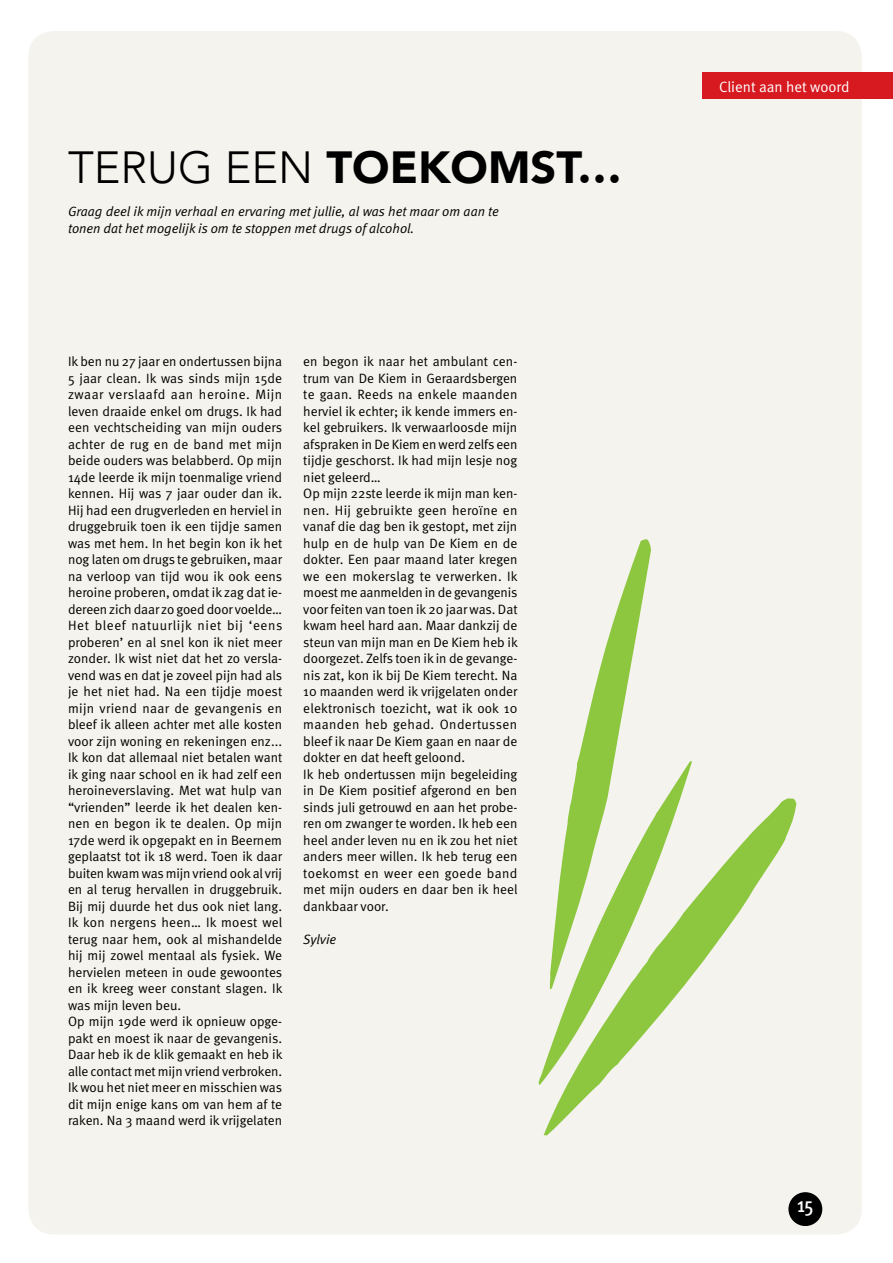
<style>
.page{position:relative;width:893px;height:1263px;background:#fff}
.page>*{position:absolute;margin:0;border:0;box-sizing:border-box;transform-origin:0 0}
.t1{font:900 45px "Avenir";color:#000}
.t2{font:500 21px "Meta Cond";color:#fff}
.t3{font:15px "Meta Normal";color:#fff}
.t4{font:13.5px/16.5px "Meta Normal";color:#000}
.t5{font:italic 13.5px/16.5px "Meta Normal";color:#000}
.s1{font-weight:300}
</style>
<div class="page">
<div style="left:28px;top:31px;width:834px;height:1203px;background:#f4f3ed;border-radius:26px"></div>
<div style="left:703px;top:73px;width:190px;height:26px;background:#d71920"></div>
<div style="left:788px;top:1192px;width:34px;height:34px;background:#000;border-radius:50%"></div>
<svg style="left:577px;top:539px;width:74px;height:222px"></svg>
<svg style="left:539px;top:761px;width:153px;height:324px"></svg>
<svg style="left:544px;top:798px;width:252px;height:337px"></svg>
<h1 class="t1" style="left:68px;top:129px;width:556px"><span class="s1">TERUG EEN</span> TOEKOMST…</h1>
<p class="t5" style="left:68px;top:203px;width:432px">Graag deel ik mijn verhaal en ervaring met jullie, al was het maar om aan te tonen dat het mogelijk is om te stoppen met drugs of alcohol.</p>
<p class="t4" style="left:68px;top:353px;width:216px">Ik ben nu 27 jaar en ondertussen bijna 5 jaar clean. Ik was sinds mijn 15de zwaar verslaafd aan heroine. Mijn leven draaide enkel om drugs. Ik had een vechtscheiding van mijn ouders achter de rug en de band met mijn beide ouders was belabberd. Op mijn 14de leerde ik mijn toenmalige vriend kennen. Hij was 7 jaar ouder dan ik.<br>Hij had een drugverleden en herviel in druggebruik toen ik een tijdje samen was met hem. In het begin kon ik het nog laten om drugs te gebruiken, maar na verloop van tijd wou ik ook eens heroine proberen, omdat ik zag dat ie&shy;dereen zich daar zo goed door voelde… Het bleef natuurlijk niet bij ‘eens proberen’ en al snel kon ik niet meer zonder. Ik wist niet dat het zo versla&shy;vend was en dat je zoveel pijn had als je het niet had. Na een tijdje moest mijn vriend naar de gevangenis en bleef ik alleen achter met alle kosten voor zijn woning en rekeningen enz...<br>Ik kon dat allemaal niet betalen want ik ging naar school en ik had zelf een heroineverslaving. Met wat hulp van “vrienden” leerde ik het dealen ken&shy;nen en begon ik te dealen. Op mijn 17de werd ik opgepakt en in Beernem geplaatst tot ik 18 werd. Toen ik daar buiten kwam was mijn vriend ook al vrij en al terug hervallen in druggebruik.<br>Bij mij duurde het dus ook niet lang.<br>Ik kon nergens heen… Ik moest wel terug naar hem, ook al mishandelde hij mij zowel mentaal als fysiek. We hervielen meteen in oude gewoontes en ik kreeg weer constant slagen. Ik was mijn leven beu.<br>Op mijn 19de werd ik opnieuw opge&shy;pakt en moest ik naar de gevangenis.<br>Daar heb ik de klik gemaakt en heb ik alle contact met mijn vriend verbroken.<br>Ik wou het niet meer en misschien was dit mijn enige kans om van hem af te raken. Na 3 maand werd ik vrijgelaten</p>
<p class="t4" style="left:303px;top:353px;width:216px">en begon ik naar het ambulant cen&shy;trum van De Kiem in Geraardsbergen te gaan. Reeds na enkele maanden herviel ik echter; ik kende immers en&shy;kel gebruikers. Ik verwaarloosde mijn afspraken in De Kiem en werd zelfs een tijdje geschorst. Ik had mijn lesje nog niet geleerd…<br>Op mijn 22ste leerde ik mijn man ken&shy;nen. Hij gebruikte geen heroïne en vanaf die dag ben ik gestopt, met zijn hulp en de hulp van De Kiem en de dokter. Een paar maand later kregen we een mokerslag te verwerken. Ik moest me aanmelden in de gevangenis voor feiten van toen ik 20 jaar was. Dat kwam heel hard aan. Maar dankzij de steun van mijn man en De Kiem heb ik doorgezet. Zelfs toen ik in de gevange&shy;nis zat, kon ik bij De Kiem terecht. Na 10 maanden werd ik vrijgelaten onder elektronisch toezicht, wat ik ook 10 maanden heb gehad. Ondertussen bleef ik naar De Kiem gaan en naar de dokter en dat heeft geloond.<br>Ik heb ondertussen mijn begeleiding in De Kiem positief afgerond en ben sinds juli getrouwd en aan het probe&shy;ren om zwanger te worden. Ik heb een heel ander leven nu en ik zou het niet anders meer willen. Ik heb terug een toekomst en weer een goede band met mijn ouders en daar ben ik heel dankbaar voor.</p>
<p class="t5" style="left:303px;top:931px;width:34px">Sylvie</p>
<p class="t3" style="left:719px;top:78px;width:132px">Client aan het woord</p>
<h2 class="t2" style="left:797px;top:1193px;width:18px">15</h2>
</div>
